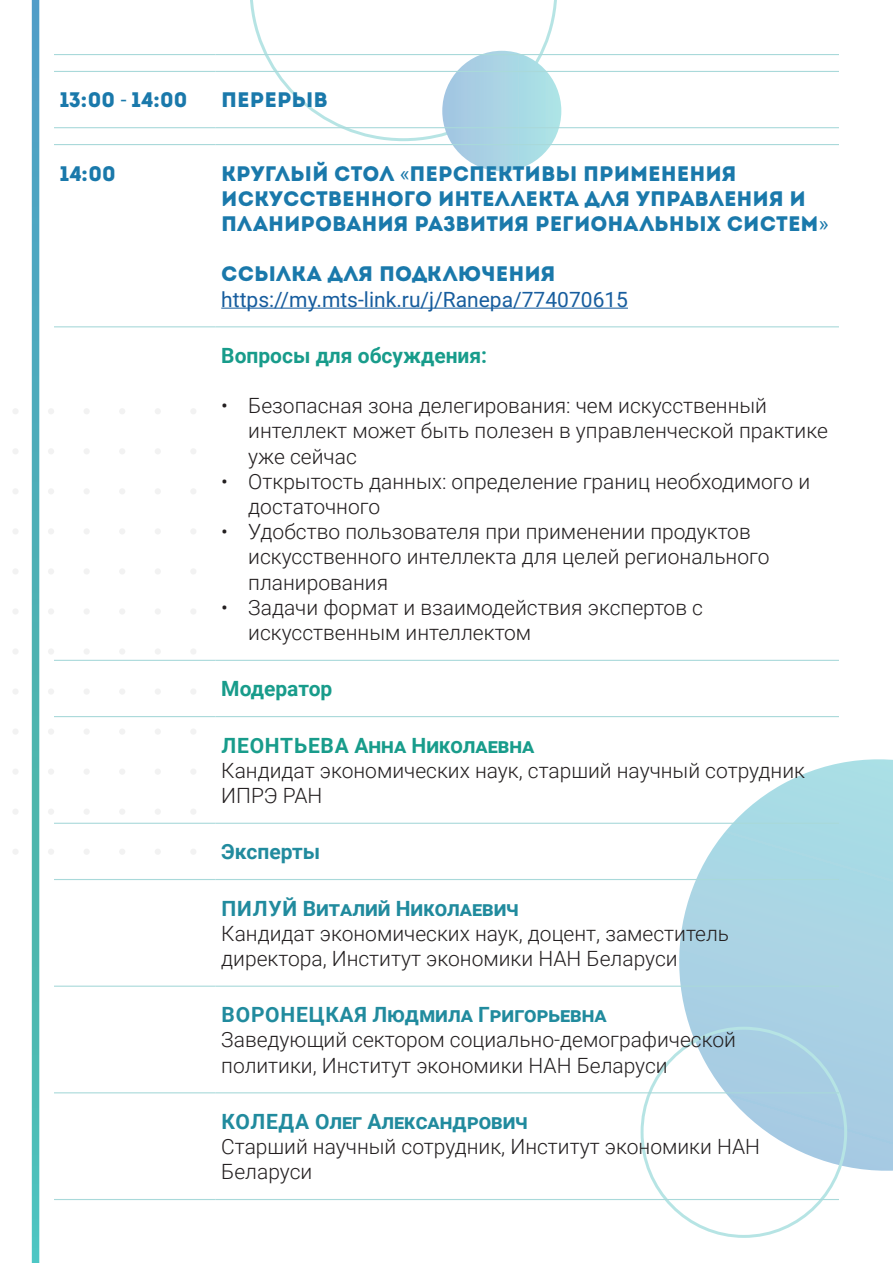
<style>
.page{position:relative;width:893px;height:1263px;background:#fff}
.page>*{position:absolute;margin:0;border:0;box-sizing:border-box;transform-origin:0 0}
.t1{font:300 21px/25.2px "Roboto";color:#231f20}
.t2{font:21px/25.2px "Intro";color:#1a79ab}
.t3{font:700 21px "Roboto";letter-spacing:.02em;color:#218b9e}
.t4{font:21px "Roboto";color:#175d9e}
.t5{font:700 21px "Roboto";color:#189c8b}
.t6{font:700 21px "Roboto";letter-spacing:.035em;color:#189c8b}
.t7{font:700 21px "Roboto";color:#218b9e}
.s1{font-family:"Roboto"}
</style>
<div class="page">
<svg style="left:191px;top:408px;width:5px;height:6px"></svg>
<svg style="left:191px;top:449px;width:5px;height:5px"></svg>
<svg style="left:191px;top:489px;width:5px;height:5px"></svg>
<svg style="left:191px;top:529px;width:5px;height:5px"></svg>
<svg style="left:191px;top:569px;width:5px;height:5px"></svg>
<div style="left:190px;top:608px;width:6px;height:7px;background:#f2f2f2;border-radius:50%"></div>
<div style="left:190px;top:648px;width:6px;height:7px;background:#f2f2f2;border-radius:50%"></div>
<div style="left:190px;top:688px;width:6px;height:7px;background:#f2f2f2;border-radius:50%"></div>
<div style="left:190px;top:728px;width:6px;height:7px;background:#f2f2f2;border-radius:50%"></div>
<div style="left:190px;top:768px;width:6px;height:7px;background:#f2f2f2;border-radius:50%"></div>
<div style="left:190px;top:808px;width:6px;height:7px;background:#f2f2f2;border-radius:50%"></div>
<div style="left:190px;top:848px;width:6px;height:7px;background:#f2f2f2;border-radius:50%"></div>
<svg style="left:155px;top:408px;width:6px;height:6px"></svg>
<svg style="left:155px;top:449px;width:6px;height:5px"></svg>
<svg style="left:155px;top:489px;width:6px;height:5px"></svg>
<svg style="left:155px;top:529px;width:6px;height:5px"></svg>
<svg style="left:155px;top:569px;width:6px;height:5px"></svg>
<div style="left:155px;top:608px;width:6px;height:7px;background:#f2f2f2;border-radius:50%"></div>
<div style="left:155px;top:648px;width:6px;height:7px;background:#f2f2f2;border-radius:50%"></div>
<div style="left:155px;top:688px;width:6px;height:7px;background:#f2f2f2;border-radius:50%"></div>
<div style="left:155px;top:728px;width:6px;height:7px;background:#f2f2f2;border-radius:50%"></div>
<div style="left:155px;top:768px;width:6px;height:7px;background:#f2f2f2;border-radius:50%"></div>
<div style="left:155px;top:808px;width:6px;height:7px;background:#f2f2f2;border-radius:50%"></div>
<div style="left:155px;top:848px;width:6px;height:7px;background:#f2f2f2;border-radius:50%"></div>
<svg style="left:119px;top:408px;width:6px;height:6px"></svg>
<svg style="left:119px;top:449px;width:6px;height:5px"></svg>
<svg style="left:119px;top:489px;width:6px;height:5px"></svg>
<svg style="left:119px;top:529px;width:6px;height:5px"></svg>
<svg style="left:119px;top:569px;width:6px;height:5px"></svg>
<div style="left:119px;top:608px;width:6px;height:7px;background:#f2f2f2;border-radius:50%"></div>
<div style="left:119px;top:648px;width:6px;height:7px;background:#f2f2f2;border-radius:50%"></div>
<div style="left:119px;top:688px;width:6px;height:7px;background:#f2f2f2;border-radius:50%"></div>
<div style="left:119px;top:728px;width:6px;height:7px;background:#f2f2f2;border-radius:50%"></div>
<div style="left:119px;top:768px;width:6px;height:7px;background:#f2f2f2;border-radius:50%"></div>
<div style="left:119px;top:808px;width:6px;height:7px;background:#f2f2f2;border-radius:50%"></div>
<div style="left:119px;top:848px;width:6px;height:7px;background:#f2f2f2;border-radius:50%"></div>
<svg style="left:84px;top:408px;width:5px;height:6px"></svg>
<svg style="left:84px;top:449px;width:5px;height:5px"></svg>
<svg style="left:84px;top:489px;width:5px;height:5px"></svg>
<svg style="left:84px;top:529px;width:5px;height:5px"></svg>
<svg style="left:84px;top:569px;width:5px;height:5px"></svg>
<div style="left:84px;top:608px;width:6px;height:7px;background:#f2f2f2;border-radius:50%"></div>
<div style="left:84px;top:648px;width:6px;height:7px;background:#f2f2f2;border-radius:50%"></div>
<div style="left:84px;top:688px;width:6px;height:7px;background:#f2f2f2;border-radius:50%"></div>
<div style="left:84px;top:728px;width:6px;height:7px;background:#f2f2f2;border-radius:50%"></div>
<div style="left:84px;top:768px;width:6px;height:7px;background:#f2f2f2;border-radius:50%"></div>
<div style="left:84px;top:808px;width:6px;height:7px;background:#f2f2f2;border-radius:50%"></div>
<div style="left:84px;top:848px;width:6px;height:7px;background:#f2f2f2;border-radius:50%"></div>
<svg style="left:48px;top:409px;width:6px;height:5px"></svg>
<svg style="left:48px;top:449px;width:6px;height:5px"></svg>
<svg style="left:48px;top:489px;width:6px;height:5px"></svg>
<svg style="left:48px;top:529px;width:6px;height:5px"></svg>
<svg style="left:48px;top:569px;width:6px;height:5px"></svg>
<div style="left:48px;top:608px;width:6px;height:7px;background:#f2f2f2;border-radius:50%"></div>
<div style="left:48px;top:648px;width:6px;height:7px;background:#f2f2f2;border-radius:50%"></div>
<div style="left:48px;top:688px;width:6px;height:7px;background:#f2f2f2;border-radius:50%"></div>
<div style="left:48px;top:728px;width:6px;height:7px;background:#f2f2f2;border-radius:50%"></div>
<div style="left:48px;top:768px;width:6px;height:7px;background:#f2f2f2;border-radius:50%"></div>
<div style="left:48px;top:808px;width:6px;height:7px;background:#f2f2f2;border-radius:50%"></div>
<div style="left:48px;top:848px;width:6px;height:7px;background:#f2f2f2;border-radius:50%"></div>
<svg style="left:650px;top:759px;width:243px;height:440px"></svg>
<svg style="left:250px;top:0;width:307px;height:141px"></svg>
<div style="left:442px;top:51px;width:119px;height:120px;background:linear-gradient(to right,#a5c5e2,#ade4e6);border-radius:50%"></div>
<svg style="left:13px;top:0;width:26px;height:1263px"></svg>
<hr style="left:54px;top:54px;width:161px;height:1px;background:#a9d9da">
<hr style="left:215px;top:54px;width:624px;height:1px;background:#a9d9da">
<hr style="left:54px;top:71px;width:161px;height:1px;background:#a9d9da">
<hr style="left:215px;top:71px;width:624px;height:1px;background:#a9d9da">
<hr style="left:54px;top:127px;width:161px;height:1px;background:#a9d9da">
<hr style="left:215px;top:127px;width:624px;height:1px;background:#a9d9da">
<hr style="left:54px;top:144px;width:161px;height:1px;background:#a9d9da">
<hr style="left:215px;top:144px;width:624px;height:1px;background:#a9d9da">
<hr style="left:54px;top:326px;width:161px;height:1px;background:#a9d9da">
<hr style="left:215px;top:326px;width:624px;height:1px;background:#a9d9da">
<hr style="left:54px;top:660px;width:161px;height:1px;background:#a9d9da">
<hr style="left:215px;top:660px;width:624px;height:1px;background:#a9d9da">
<hr style="left:54px;top:716px;width:161px;height:1px;background:#a9d9da">
<hr style="left:215px;top:716px;width:624px;height:1px;background:#a9d9da">
<hr style="left:54px;top:823px;width:161px;height:1px;background:#a9d9da">
<hr style="left:215px;top:823px;width:624px;height:1px;background:#a9d9da">
<hr style="left:54px;top:879px;width:161px;height:1px;background:#a9d9da">
<hr style="left:215px;top:879px;width:624px;height:1px;background:#a9d9da">
<hr style="left:54px;top:986px;width:161px;height:1px;background:#a9d9da">
<hr style="left:215px;top:986px;width:624px;height:1px;background:#a9d9da">
<hr style="left:54px;top:1092px;width:161px;height:1px;background:#a9d9da">
<hr style="left:215px;top:1092px;width:624px;height:1px;background:#a9d9da">
<hr style="left:54px;top:1199px;width:161px;height:1px;background:#a9d9da">
<hr style="left:215px;top:1199px;width:624px;height:1px;background:#a9d9da">
<hr style="left:221px;top:308px;width:407px;height:1px;background:#175d9e">
<p class="t2" style="left:60px;top:87px;width:129px">13:00 <span class="s1">-</span> 14:00</p>
<p class="t2" style="left:221px;top:87px;width:108px">Перерыв</p>
<p class="t2" style="left:60px;top:161px;width:58px">14:00</p>
<p class="t2" style="left:221px;top:161px;width:609px">Круглый стол <span class="s1">«</span>Перспективы применения искусственного интеллекта для управления и планирования развития региональных систем<span class="s1">»</span></p>
<p class="t2" style="left:221px;top:261px;width:336px">Ссылка для подключения</p>
<p class="t4" style="left:221px;top:284px;width:408px">https://my.mts-link.ru/j/Ranepa/774070615</p>
<p class="t5" style="left:221px;top:341px;width:267px">Вопросы для обсуждения:</p>
<p class="t1" style="left:248px;top:392px;width:581px;text-indent:-27px">• Безопасная зона делегирования: чем искусственный интеллект может быть полезен в управленческой практике уже сейчас</p>
<p class="t1" style="left:248px;top:468px;width:563px;text-indent:-27px">• Открытость данных: определение границ необходимого и достаточного</p>
<p class="t1" style="left:248px;top:518px;width:523px;text-indent:-27px">• Удобство пользователя при применении продуктов искусственного интеллекта для целей регионального планирования</p>
<p class="t1" style="left:248px;top:594px;width:456px;text-indent:-27px">• Задачи формат и взаимодействия экспертов с искусственным интеллектом</p>
<p class="t5" style="left:221px;top:674px;width:113px">Модератор</p>
<p class="t6" style="left:222px;top:730px;width:313px">ЛЕОНТЬЕВА Анна Николаевна</p>
<p class="t1" style="left:221px;top:757px;width:585px">Кандидат экономических наук, старший научный сотрудник<br>ИПРЭ РАН</p>
<p class="t7" style="left:221px;top:837px;width:101px">Эксперты</p>
<p class="t3" style="left:222px;top:893px;width:299px">ПИЛУЙ Виталий Николаевич</p>
<p class="t1" style="left:221px;top:920px;width:509px">Кандидат экономических наук, доцент, заместитель директора, Институт экономики НАН Беларуси</p>
<p class="t3" style="left:222px;top:1000px;width:386px">ВОРОНЕЦКАЯ Людмила Григорьевна</p>
<p class="t1" style="left:221px;top:1026px;width:516px">Заведующий сектором социально-демографической политики, Институт экономики НАН Беларуси</p>
<p class="t3" style="left:222px;top:1107px;width:308px">КОЛЕДА Олег Александрович</p>
<p class="t1" style="left:221px;top:1133px;width:540px">Cтарший научный сотрудник, Институт экономики НАН<br>Беларуси</p>
</div>
